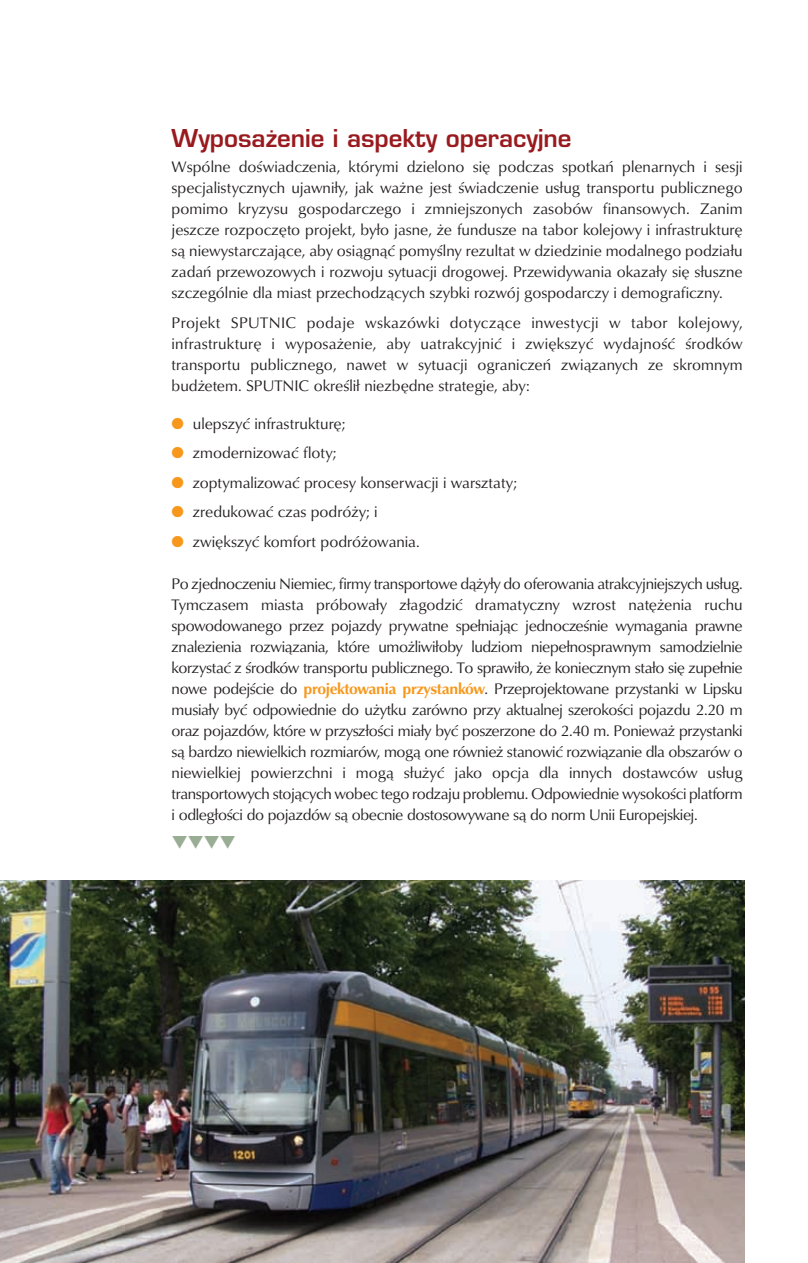
<style>
.page{position:relative;width:808px;height:1263px;background:#fff}
.page>*{position:absolute;margin:0;border:0;box-sizing:border-box;transform-origin:0 0}
.t1{font:600 24px "Eurostile LTCE";color:#991a1e}
.t2{font:18px "Zapf Dingbats ITC";color:#99ac94}
.t3{font:15.75px/21px "URW Classico TCE";color:#231f20;text-align:justify}
.s1{color:#f7981d}
.s2{font-weight:700;color:#f7981d}
</style>
<div class="page">
<img style="left:0;top:880px;width:744px;height:383px">
<h1 class="t1" style="left:172px;top:129px;width:401px">Wyposażenie i aspekty operacyjne</h1>
<p class="t3" style="left:172px;top:156px;width:573px">Wspólne doświadczenia, którymi dzielono się podczas spotkań plenarnych i sesji specjalistycznych ujawniły, jak ważne jest świadczenie usług transportu publicznego pomimo kryzysu gospodarczego i zmniejszonych zasobów finansowych. Zanim jeszcze rozpoczęto projekt, było jasne, że fundusze na tabor kolejowy i infrastrukturę są niewystarczające, aby osiągnąć pomyślny rezultat w dziedzinie modalnego podziału zadań przewozowych i rozwoju sytuacji drogowej. Przewidywania okazały się słuszne szczególnie dla miast przechodzących szybki rozwój gospodarczy i demograficzny.</p>
<p class="t3" style="left:172px;top:312px;width:573px">Projekt SPUTNIC podaje wskazówki dotyczące inwestycji w tabor kolejowy, infrastrukturę i wyposażenie, aby uatrakcyjnić i zwiększyć wydajność środków transportu publicznego, nawet w sytuacji ograniczeń związanych ze skromnym budżetem. SPUTNIC określił niezbędne strategie, aby:</p>
<p class="t3" style="left:172px;top:413px;width:175px"><span class="s1">●</span> ulepszyć infrastrukturę;</p>
<p class="t3" style="left:172px;top:442px;width:166px"><span class="s1">●</span> zmodernizować floty;</p>
<p class="t3" style="left:172px;top:472px;width:347px"><span class="s1">●</span> zoptymalizować procesy konserwacji i warsztaty;</p>
<p class="t3" style="left:172px;top:501px;width:208px"><span class="s1">●</span> zredukować czas podróży; i</p>
<p class="t3" style="left:172px;top:531px;width:250px"><span class="s1">●</span> zwiększyć komfort podróżowania.</p>
<p class="t3" style="left:172px;top:573px;width:573px">Po zjednoczeniu Niemiec, firmy transportowe dążyły do oferowania atrakcyjniejszych usług.<br>Tymczasem miasta próbowały złagodzić dramatyczny wzrost natężenia ruchu spowodowanego przez pojazdy prywatne spełniając jednocześnie wymagania prawne znalezienia rozwiązania, które umożliwiłoby ludziom niepełnosprawnym samodzielnie korzystać z środków transportu publicznego. To sprawiło, że koniecznym stało się zupełnie nowe podejście do <span class="s2">projektowania przystanków</span>. Przeprojektowane przystanki w Lipsku musiały być odpowiednie do użytku zarówno przy aktualnej szerokości pojazdu 2.20 m oraz pojazdów, które w przyszłości miały być poszerzone do 2.40 m. Ponieważ przystanki są bardzo niewielkich rozmiarów, mogą one również stanowić rozwiązanie dla obszarów o niewielkiej powierzchni i mogą służyć jako opcja dla innych dostawców usług transportowych stojących wobec tego rodzaju problemu. Odpowiednie wysokości platform i odległości do pojazdów są obecnie dostosowywane są do norm Unii Europejskiej.</p>
<p class="t2" style="left:236px;top:853px;width:66px;rotate:-180deg">▲▲▲▲</p>
</div>
